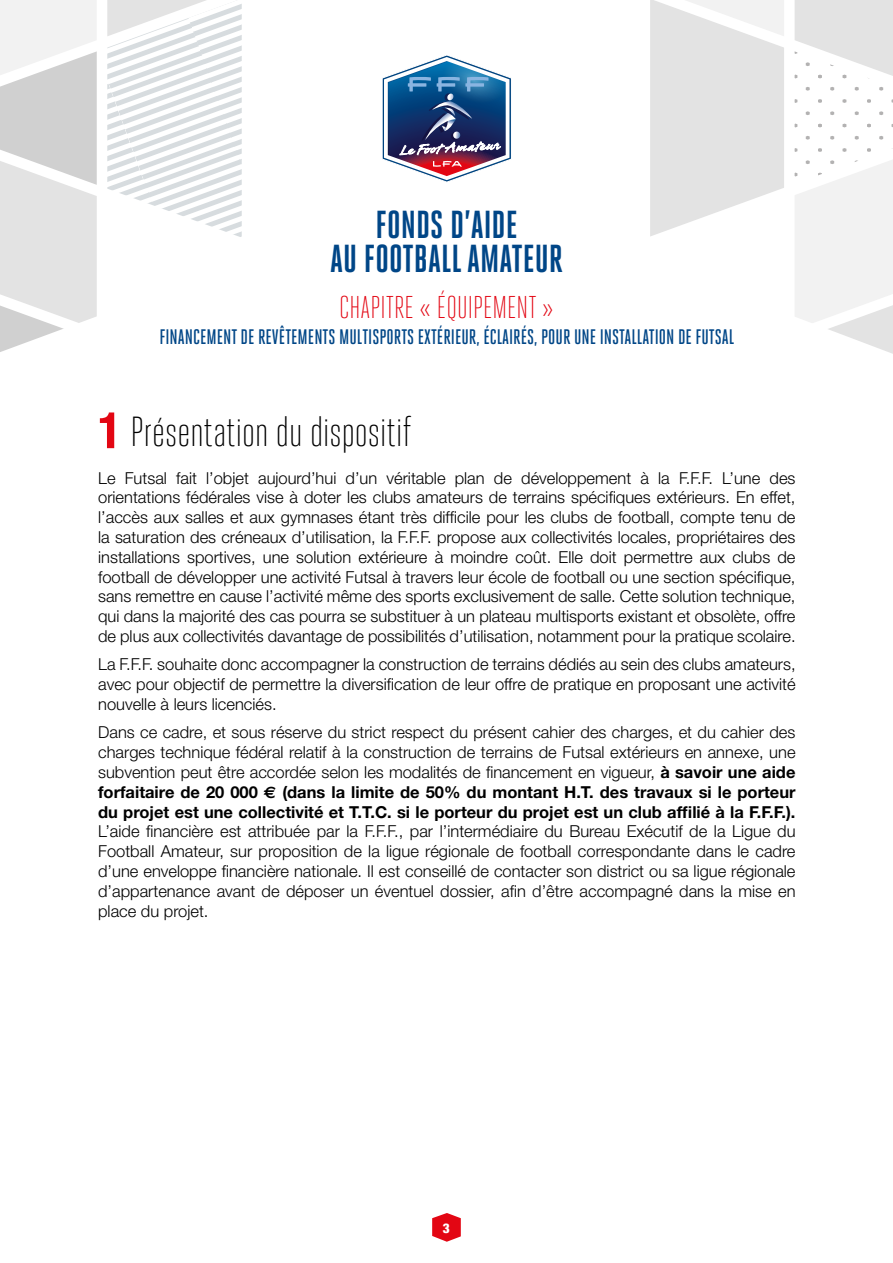
<style>
.page{position:relative;width:893px;height:1263px;background:#fff}
.page>*{position:absolute;margin:0;border:0;box-sizing:border-box;transform-origin:0 0}
.t1{font:300 42px "Heroic Condensed";color:#000}
.t2{font:700 39px/34.5px "Heroic Condensed";color:#004687;text-align:center}
.t3{font:300 31.5px "Heroic Condensed";color:#e30613}
.t4{font:500 21px "Heroic Condensed";color:#004687}
.t5{font:300 16.5px/19.8px "Helvetica Neue";color:#000;text-align:justify}
.t6{font:900 condensed 13.5px "Helvetica Neue";color:#fff}
.s1{font-family:"Helvetica Neue";font-weight:700;font-stretch:condensed;font-size:50.4px;color:#e30613}
.s2{font-weight:700}
.s3{font-family:"Euro Sans";font-weight:700}
</style>
<div class="page">
<svg style="left:432px;top:1213px;width:29px;height:29px"></svg>
<svg style="left:0;top:0;width:242px;height:186px"></svg>
<svg style="left:650px;top:0;width:243px;height:186px"></svg>
<svg style="left:0;top:186px;width:893px;height:168px"></svg>
<svg style="left:382px;top:55px;width:129px;height:127px"></svg>
<h2 class="t2" style="left:330px;top:207px;width:234px">FONDS D’AIDE<br>AU FOOTBALL AMATEUR</h2>
<h3 class="t3" style="left:339px;top:290px;width:216px">CHAPITRE « ÉQUIPEMENT »</h3>
<p class="t4" style="left:159px;top:325px;width:576px">FINANCEMENT DE REVÊTEMENTS MULTISPORTS EXTÉRIEUR, ÉCLAIRÉS, POUR UNE INSTALLATION DE FUTSAL</p>
<h1 class="t1" style="left:98px;top:408px;width:316px"><span class="s1">1</span> Présentation du dispositif</h1>
<p class="t5" style="left:98px;top:468px;width:699px">Le Futsal fait l’objet aujourd’hui d’un véritable plan de développement à la F.F.F. L’une des orientations fédérales vise à doter les clubs amateurs de terrains spécifiques extérieurs. En effet, l’accès aux salles et aux gymnases étant très difficile pour les clubs de football, compte tenu de la saturation des créneaux d’utilisation, la F.F.F. propose aux collectivités locales, propriétaires des installations sportives, une solution extérieure à moindre coût. Elle doit permettre aux clubs de football de développer une activité Futsal à travers leur école de football ou une section spécifique, sans remettre en cause l’activité même des sports exclusivement de salle. Cette solution technique, qui dans la majorité des cas pourra se substituer à un plateau multisports existant et obsolète, offre de plus aux collectivités davantage de possibilités d’utilisation, notamment pour la pratique scolaire.</p>
<p class="t5" style="left:98px;top:654px;width:699px">La F.F.F. souhaite donc accompagner la construction de terrains dédiés au sein des clubs amateurs, avec pour objectif de permettre la diversification de leur offre de pratique en proposant une activité nouvelle à leurs licenciés.</p>
<p class="t5" style="left:98px;top:722px;width:699px">Dans ce cadre, et sous réserve du strict respect du présent cahier des charges, et du cahier des charges technique fédéral relatif à la construction de terrains de Futsal extérieurs en annexe, une subvention peut être accordée selon les modalités de financement en vigueur, <span class="s2">à savoir une aide forfaitaire de 20 000</span> <span class="s3">€</span> <span class="s2">(dans la limite de 50% du montant H.T. des travaux si le porteur du projet est une collectivité et T.T.C. si le porteur du projet est un club affilié à la F.F.F.).</span></p>
<p class="t5" style="left:98px;top:821px;width:699px">L’aide financière est attribuée par la F.F.F., par l’intermédiaire du Bureau Exécutif de la Ligue du Football Amateur, sur proposition de la ligue régionale de football correspondante dans le cadre d’une enveloppe financière nationale. Il est conseillé de contacter son district ou sa ligue régionale d’appartenance avant de déposer un éventuel dossier, afin d’être accompagné dans la mise en place du projet.</p>
<p class="t6" style="left:443px;top:1217px;width:9px">3</p>
</div>
